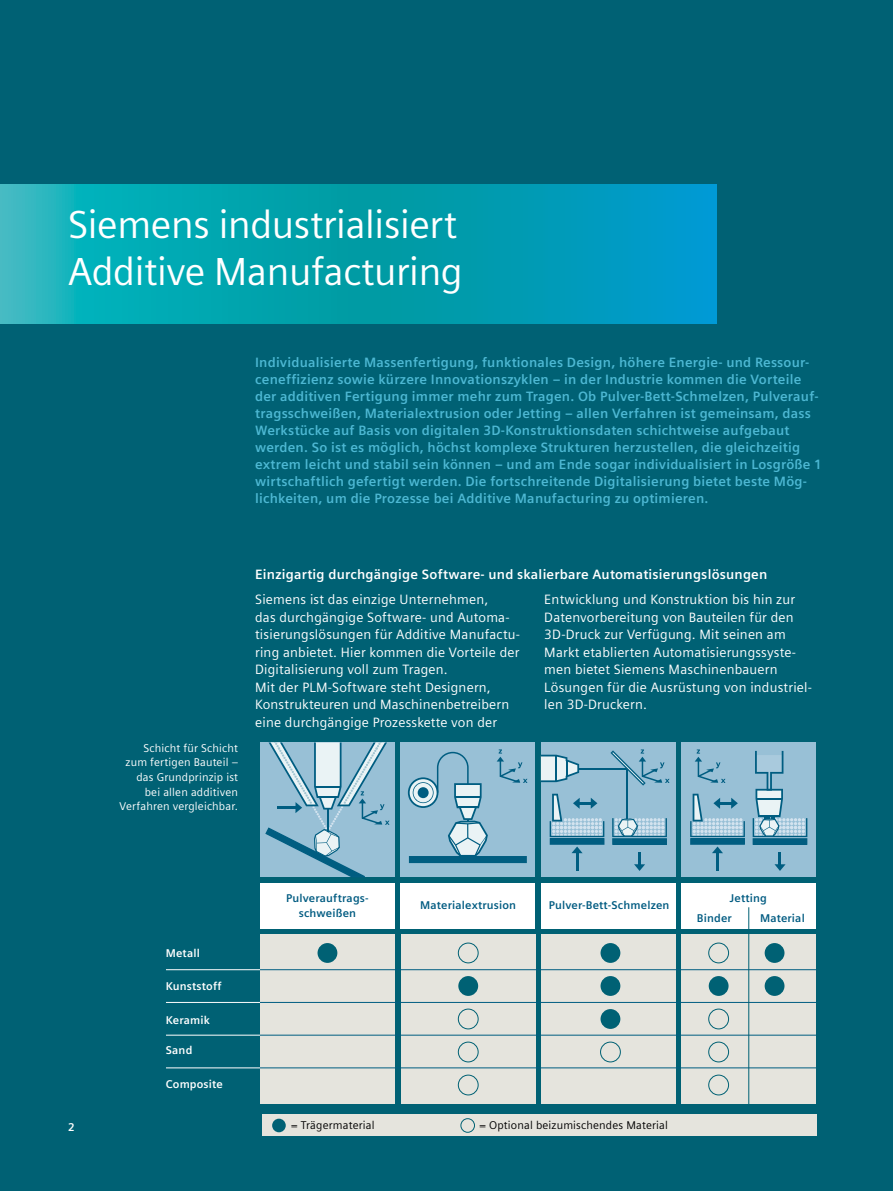
<style>
.page{position:relative;width:893px;height:1191px;background:#006174}
.page>*{position:absolute;margin:0;border:0;box-sizing:border-box;transform-origin:0 0}
.t1{font:39px/46.8px "Siemens Sans Global";letter-spacing:-.01em;color:#fff}
.t2{font:700 13.5px/17px "Siemens Sans Global";letter-spacing:.015em;color:#4db8d3}
.t3{font:13.5px/17.5px "Siemens Sans Global";letter-spacing:.015em;color:#fff}
.t4{font:700 13.5px "Siemens Sans Global";letter-spacing:.015em;color:#fff}
.t5{font:11.25px/14.7px "Siemens Sans Global";letter-spacing:.015em;color:#fff;text-align:right}
.t6{font:700 11.25px/14.7px "Siemens Sans Global";letter-spacing:.015em;color:#005b81;text-align:center}
.t7{font:11.25px "Siemens Sans Global";letter-spacing:.015em;color:#000}
.t8{font:700 11.25px "Siemens Sans Global";letter-spacing:.015em;color:#fff}
</style>
<div class="page">
<svg style="left:0;top:184px;width:716px;height:139px"></svg>
<div style="left:541px;top:742px;width:135px;height:135px;background:#98c0d6"></div>
<hr style="left:577px;top:768px;width:50px;height:1px;background:#005d81">
<hr style="left:638px;top:852px;width:3px;height:15px;background:#005d81">
<svg style="left:634px;top:864px;width:11px;height:7px"></svg>
<hr style="left:576px;top:852px;width:3px;height:19px;background:#005d81">
<svg style="left:541px;top:754px;width:38px;height:28px"></svg>
<svg style="left:550px;top:793px;width:54px;height:60px"></svg>
<hr style="left:627px;top:768px;width:1px;height:59px;background:#005d81">
<svg style="left:612px;top:818px;width:55px;height:27px"></svg>
<svg style="left:610px;top:749px;width:60px;height:36px"></svg>
<div style="left:260px;top:742px;width:135px;height:135px;background:#98c0d6"></div>
<svg style="left:265px;top:742px;width:125px;height:135px"></svg>
<hr style="left:317px;top:796px;width:21px;height:2px;background:#005d81">
<div style="left:681px;top:742px;width:135px;height:135px;background:#98c0d6"></div>
<svg style="left:695px;top:749px;width:30px;height:34px"></svg>
<hr style="left:778px;top:852px;width:3px;height:15px;background:#005d81">
<svg style="left:774px;top:864px;width:11px;height:7px"></svg>
<svg style="left:753px;top:751px;width:54px;height:94px"></svg>
<hr style="left:716px;top:852px;width:3px;height:19px;background:#005d81">
<svg style="left:690px;top:793px;width:55px;height:60px"></svg>
<div style="left:400px;top:742px;width:135px;height:135px;background:#98c0d6"></div>
<svg style="left:408px;top:749px;width:119px;height:114px"></svg>
<div style="left:260px;top:882px;width:135px;height:46px;background:#fff"></div>
<div style="left:401px;top:934px;width:135px;height:170px;background:#e5e4dd"></div>
<div style="left:400px;top:882px;width:135px;height:46px;background:#fff"></div>
<div style="left:541px;top:934px;width:135px;height:170px;background:#e5e4dd"></div>
<div style="left:541px;top:882px;width:135px;height:46px;background:#fff"></div>
<div style="left:681px;top:934px;width:135px;height:170px;background:#e5e4dd"></div>
<div style="left:681px;top:882px;width:135px;height:46px;background:#fff"></div>
<div style="left:260px;top:934px;width:135px;height:170px;background:#e5e4dd"></div>
<div style="left:318px;top:943px;width:19px;height:20px;background:#006174;border-radius:50%"></div>
<div style="left:458px;top:942px;width:20px;height:21px;border:1px solid #006174;border-radius:50%"></div>
<div style="left:458px;top:976px;width:20px;height:20px;background:#006174;border-radius:50%"></div>
<div style="left:458px;top:1008px;width:20px;height:21px;border:1px solid #006174;border-radius:50%"></div>
<div style="left:458px;top:1041px;width:20px;height:21px;border:1px solid #006174;border-radius:50%"></div>
<div style="left:458px;top:1074px;width:20px;height:21px;border:1px solid #006174;border-radius:50%"></div>
<div style="left:600px;top:943px;width:20px;height:20px;background:#006174;border-radius:50%"></div>
<div style="left:600px;top:976px;width:20px;height:20px;background:#006174;border-radius:50%"></div>
<div style="left:600px;top:1009px;width:20px;height:20px;background:#006174;border-radius:50%"></div>
<div style="left:600px;top:1041px;width:21px;height:21px;border:1px solid #006174;border-radius:50%"></div>
<div style="left:708px;top:942px;width:21px;height:21px;border:1px solid #006174;border-radius:50%"></div>
<div style="left:709px;top:976px;width:19px;height:20px;background:#006174;border-radius:50%"></div>
<div style="left:708px;top:1008px;width:21px;height:21px;border:1px solid #006174;border-radius:50%"></div>
<div style="left:708px;top:1041px;width:21px;height:21px;border:1px solid #006174;border-radius:50%"></div>
<div style="left:708px;top:1074px;width:21px;height:21px;border:1px solid #006174;border-radius:50%"></div>
<div style="left:765px;top:976px;width:19px;height:20px;background:#006174;border-radius:50%"></div>
<div style="left:765px;top:943px;width:19px;height:20px;background:#006174;border-radius:50%"></div>
<hr style="left:260px;top:969px;width:556px;height:1px;background:#005d81">
<hr style="left:166px;top:969px;width:94px;height:1px;background:#fff">
<hr style="left:260px;top:1002px;width:556px;height:1px;background:#005d81">
<hr style="left:166px;top:1002px;width:94px;height:1px;background:#fff">
<hr style="left:260px;top:1034px;width:556px;height:1px;background:#005d81">
<hr style="left:166px;top:1034px;width:94px;height:1px;background:#fff">
<hr style="left:260px;top:1067px;width:556px;height:1px;background:#005d81">
<hr style="left:166px;top:1067px;width:94px;height:1px;background:#fff">
<hr style="left:748px;top:907px;width:1px;height:199px;background:#006174">
<div style="left:262px;top:1114px;width:554px;height:21px;background:#e5e4dd"></div>
<div style="left:272px;top:1118px;width:14px;height:14px;background:#006174;border-radius:50%"></div>
<div style="left:460px;top:1118px;width:15px;height:14px;border:1px solid #006174;border-radius:50%"></div>
<h1 class="t1" style="left:68px;top:203px;width:396px">Siemens industrialisiert<br>Additive Manufacturing</h1>
<p class="t2" style="left:255px;top:354px;width:568px">Individualisierte Massenfertigung, funktionales Design, höhere Energie- und Ressour&shy;ceneffizienz sowie kürzere Innovationszyklen – in der Industrie kommen die Vorteile der additiven Fertigung immer mehr zum Tragen. Ob Pulver-Bett-Schmelzen, Pulverauf&shy;tragsschweißen, Materialextrusion oder Jetting – allen Verfahren ist gemeinsam, dass Werkstücke auf Basis von digitalen 3D-Konstruktionsdaten schichtweise aufgebaut werden. So ist es möglich, höchst komplexe Strukturen herzustellen, die gleichzeitig extrem leicht und stabil sein können – und am Ende sogar individualisiert in Losgröße 1 wirtschaftlich gefertigt werden. Die fortschreitende Digitalisierung bietet beste Mög&shy;lichkeiten, um die Prozesse bei Additive Manufacturing zu optimieren.</p>
<p class="t4" style="left:255px;top:567px;width:514px">Einzigartig durchgängige Software- und skalierbare Automatisierungslösungen</p>
<p class="t5" style="left:120px;top:741px;width:120px">Schicht für Schicht zum fertigen Bauteil – das Grundprinzip ist bei allen additiven<br>Verfahren vergleichbar.</p>
<p class="t3" style="left:255px;top:591px;width:266px">Siemens ist das einzige Unternehmen,<br>das durchgängige Software- und Automa&shy;tisierungslösungen für Additive Manufactu&shy;ring anbietet. Hier kommen die Vorteile der Digitalisierung voll zum Tragen.<br>Mit der PLM-Software steht Designern, Konstrukteuren und Maschinenbetreibern eine durchgängige Prozesskette von der</p>
<p class="t3" style="left:544px;top:591px;width:269px">Entwicklung und Konstruktion bis hin zur Datenvorbereitung von Bauteilen für den 3D-Druck zur Verfügung. Mit seinen am Markt etablierten Automatisierungssyste&shy;men bietet Siemens Maschinenbauern Lösungen für die Ausrüstung von industriel&shy;len 3D-Druckern.</p>
<p class="t8" style="left:166px;top:946px;width:36px">Metall</p>
<p class="t8" style="left:166px;top:979px;width:57px">Kunststoff</p>
<p class="t8" style="left:166px;top:1013px;width:46px">Keramik</p>
<p class="t8" style="left:166px;top:1043px;width:28px">Sand</p>
<p class="t8" style="left:166px;top:1077px;width:58px">Composite</p>
<p class="t6" style="left:286px;top:891px;width:84px">Pulverauftrags&shy;schweißen</p>
<p class="t6" style="left:420px;top:898px;width:98px">Materialextrusion</p>
<p class="t6" style="left:549px;top:898px;width:122px">Pulver-Bett-Schmelzen</p>
<p class="t6" style="left:697px;top:887px;width:71px;line-height:20.4px;text-align:left;text-indent:33px">Jetting<br>Binder</p>
<p class="t6" style="left:760px;top:910px;width:46px">Material</p>
<p class="t8" style="left:68px;top:1120px;width:8px">2</p>
<p class="t7" style="left:291px;top:1117px;width:85px">= Trägermaterial</p>
<p class="t7" style="left:480px;top:1117px;width:190px">= Optional beizumischendes Material</p>
</div>
